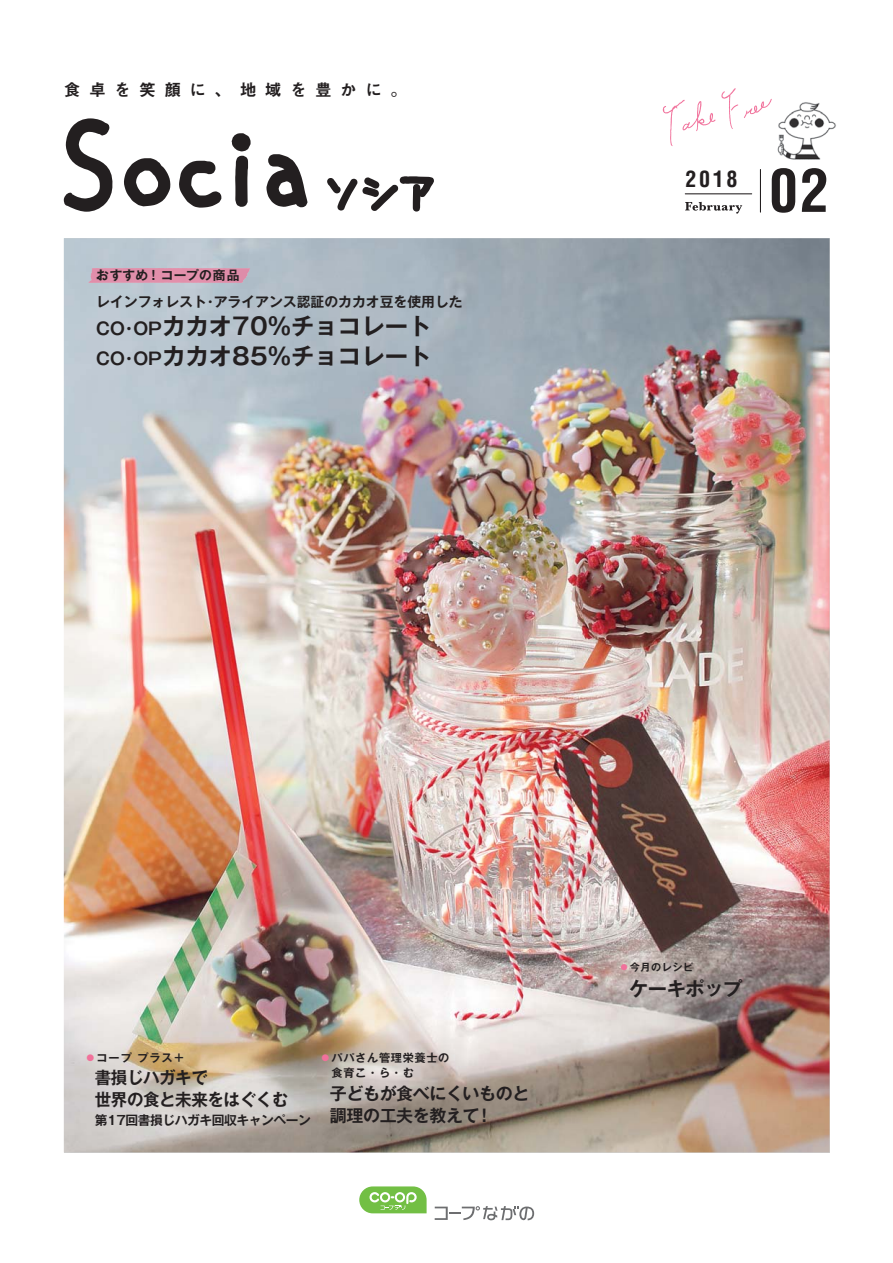
<style>
.page{position:relative;width:893px;height:1263px;background:#fff}
.page>*{position:absolute;margin:0;border:0;box-sizing:border-box;transform-origin:0 0}
.t1{font:700 condensed 58.2px "Helvetica LT Std";color:#231f20}
.t2{font:23.4px/29.7px "Gothic MB101 Pr 6 N De Bold 90 pv RKSJ H";color:#231f20}
.t3{font:700 condensed 22.05px "Helvetica LT Std";color:#231f20}
.t4{font:19.35px "Gothic MB101 Pr 6 N De Bold 90 pv RKSJ H";letter-spacing:-.025em;color:#231f20}
.t5{font:16.95px/22.4px "Gothic MB101 Pr 6 N De Bold 90 pv RKSJ H";letter-spacing:-.025em;color:#231f20}
.t6{font:16.8px "Midashi Go Pr 6 N MB31 90 pv RKSJ H";letter-spacing:.5em;color:#231f20}
.t7{font:13.8px "Gothic MB101 Pr 6 N De Bold 90 pv RKSJ H";color:#231f20}
.t8{font:12.75px "Gothic MB101 Pr 6 N De Bold 90 pv RKSJ H";letter-spacing:-.035em;color:#231f20}
.t9{font:12.75px "Gothic MB101 Pr 6 N De Bold 90 pv RKSJ H";letter-spacing:.02em;color:#231f20}
.t10{font:11.1px/14.9px "Gothic MB101 Pr 6 N De Bold 90 pv RKSJ H";letter-spacing:.06em;color:#231f20}
.t11{font:10.05px "Gothic MB101 Pr 6 N De Bold 90 pv RKSJ H";letter-spacing:.06em;color:#231f20}
.s1{font-size:16.95px}
.s2{color:#f1719b}
</style>
<div class="page">
<img style="left:64px;top:238px;width:765px;height:914px">
<hr style="left:684px;top:193px;width:68px;height:1px;background:#231f20">
<hr style="left:760px;top:169px;width:1px;height:44px;background:#231f20">
<svg style="left:685px;top:202px;width:57px;height:12px"></svg>
<img style="left:777px;top:102px;width:59px;height:58px">
<img style="left:113px;top:282px;width:129px;height:1px">
<svg style="left:327px;top:176px;width:107px;height:36px"></svg>
<svg style="left:124px;top:158px;width:46px;height:48px"></svg>
<svg style="left:179px;top:161px;width:42px;height:47px"></svg>
<svg style="left:232px;top:133px;width:18px;height:74px"></svg>
<svg style="left:266px;top:154px;width:41px;height:53px"></svg>
<svg style="left:64px;top:118px;width:49px;height:94px"></svg>
<svg style="left:434px;top:1206px;width:100px;height:14px"></svg>
<svg style="left:359px;top:1186px;width:67px;height:27px;background:#91cd6d"></svg>
<svg style="left:662px;top:88px;width:109px;height:58px"></svg>
<p class="t6" style="left:64px;top:83px;width:345px">食卓を笑顔に、地域を豊かに。</p>
<p class="t9" style="left:96px;top:271px;width:145px">おすすめ！コープの商品</p>
<h2 class="t2" style="left:96px;top:315px;width:337px"><span class="s1">CO･OP</span>カカオ70％チョコレート<br><span class="s1">CO･OP</span>カカオ85％チョコレート</h2>
<p class="t7" style="left:96px;top:297px;width:368px">レインフォレスト・アライアンス認証のカカオ豆を使用した</p>
<h3 class="t3" style="left:685px;top:167px;width:54px">2018</h3>
<h1 class="t1" style="left:769px;top:158px;width:62px">02</h1>
<p class="t10" style="left:85px;top:1052px;width:101px"><span class="s2">●</span>コープ プラス＋</p>
<p class="t10" style="left:320px;top:1052px;width:131px"><span class="s2">●</span>パパさん管理栄養士の　食育こ・ら・む</p>
<p class="t5" style="left:330px;top:1085px;width:201px">子どもが食べにくいものと調理の工夫を教えて！</p>
<p class="t5" style="left:95px;top:1069px;width:195px">書損じハガキで<br>世界の食と未来をはぐくむ</p>
<p class="t8" style="left:95px;top:1115px;width:217px">第17回書損じハガキ回収キャンペーン</p>
<p class="t11" style="left:619px;top:964px;width:76px"><span class="s2">●</span>今月のレシピ</p>
<p class="t4" style="left:629px;top:981px;width:115px">ケーキポップ</p>
</div>
